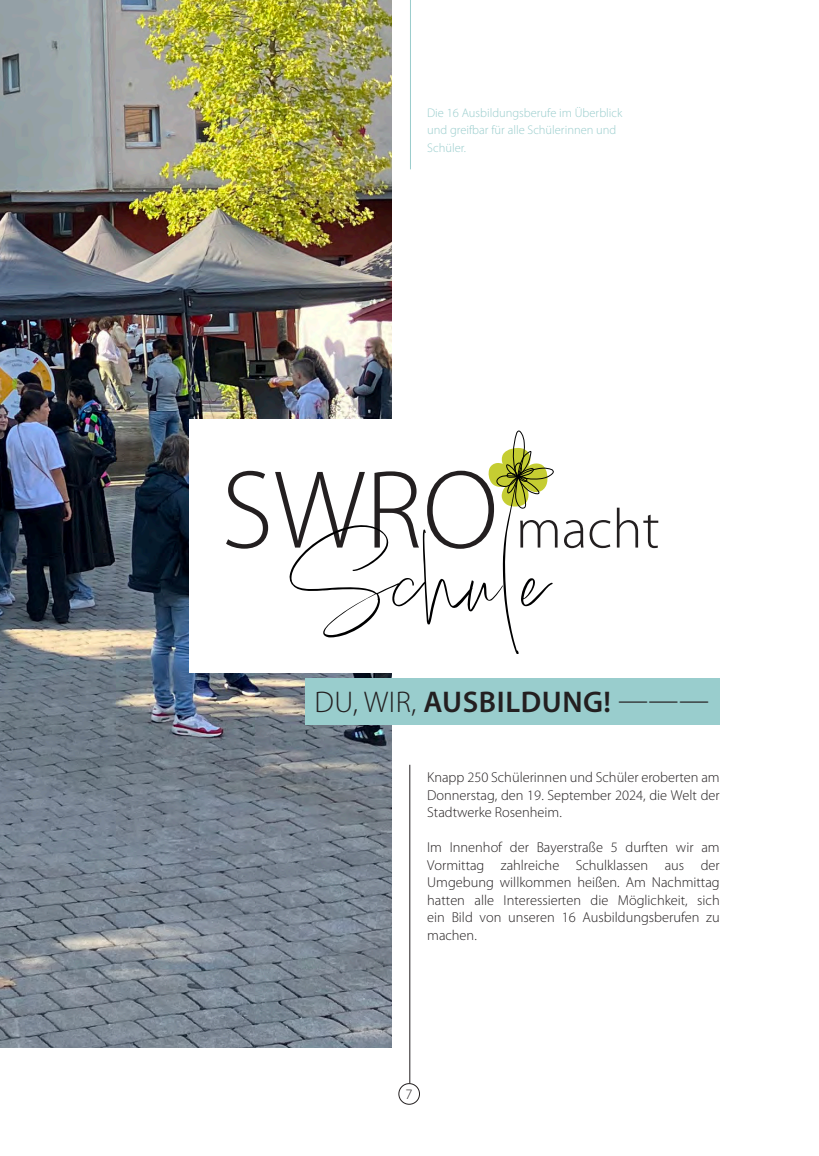
<style>
.page{position:relative;width:819px;height:1156px;background:#fff}
.page>*{position:absolute;margin:0;border:0;box-sizing:border-box;transform-origin:0 0}
.t1{font:600 30px "Myriad Pro";letter-spacing:.02em;color:#231f20}
.t2{font:300 14.38px/17.5px "Myriad Pro";color:#231f20;text-align:justify}
.t3{font:300 12.5px/17.5px "Myriad Pro";color:#99cdcd}
.s1{font-weight:300}
</style>
<div class="page">
<img style="left:0;top:0;width:392px;height:1047px">
<div style="left:305px;top:678px;width:414px;height:46px;background:#99cdcd"></div>
<div style="left:398px;top:1082px;width:22px;height:22px;border:1px solid #231f20;border-radius:50%"></div>
<hr style="left:409px;top:764px;width:1px;height:318px;background:#231f20">
<hr style="left:410px;top:0;width:1px;height:169px;background:#99cdcd">
<div style="left:189px;top:419px;width:552px;height:253px;background:#fff"></div>
<svg style="left:226px;top:470px;width:42px;height:78px"></svg>
<svg style="left:564px;top:520px;width:19px;height:28px"></svg>
<svg style="left:589px;top:520px;width:21px;height:28px"></svg>
<svg style="left:616px;top:507px;width:42px;height:41px"></svg>
<svg style="left:275px;top:430px;width:282px;height:223px"></svg>
<p class="t3" style="left:427px;top:104px;width:197px">Die 16 Ausbildungsberufe im Überblick und greifbar für alle Schülerinnen und<br>Schüler.</p>
<h1 class="t1" style="left:314px;top:685px;width:396px"><span class="s1">DU, WIR,</span> AUSBILDUNG! <span class="s1">———</span></h1>
<p class="t2" style="left:427px;top:768px;width:294px">Knapp 250 Schülerinnen und Schüler eroberten am Donnerstag, den 19. September 2024, die Welt der Stadtwerke Rosenheim.</p>
<p class="t2" style="left:427px;top:838px;width:294px">Im Innenhof der Bayerstraße 5 durften wir am Vormittag zahlreiche Schulklassen aus der Umgebung willkommen heißen. Am Nachmittag hatten alle Interessierten die Möglichkeit, sich ein Bild von unseren 16 Ausbildungsberufen zu machen.</p>
<p class="t2" style="left:405px;top:1085px;width:9px">7</p>
</div>
